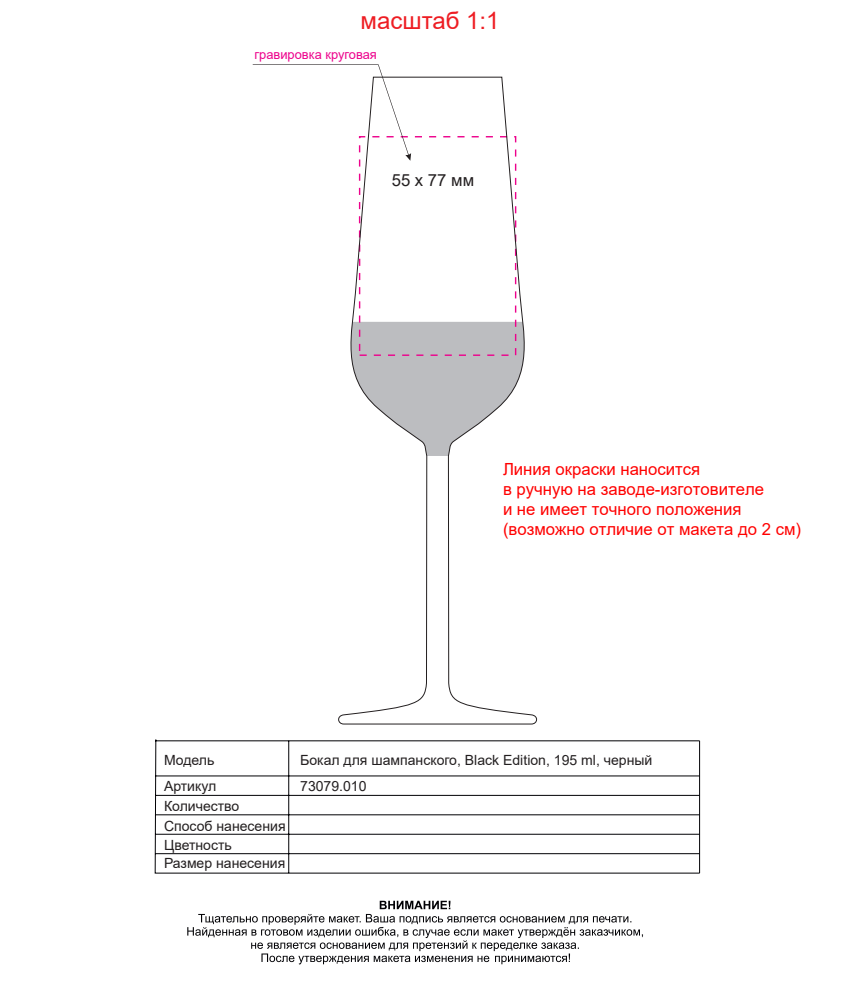
<style>
.page{position:relative;width:851px;height:993px;background:#fff}
.page>*{position:absolute;margin:0;border:0;box-sizing:border-box;transform-origin:0 0}
.t1{font:24px "Arial";color:#ee1d23}
.t2{font:16.7px/20px "Arial";color:#f00}
.t3{font:16.7px "Arial";color:#231f20}
.t4{font:14px/26.5px "Arial";color:#231f20}
.t5{font:12.9px "Arial";color:#ed028c}
</style>
<div class="page">
<svg style="left:187px;top:900px;width:456px;height:64px"></svg>
<svg style="left:154px;top:739px;width:546px;height:134px"></svg>
<svg style="left:253px;top:64px;width:130px;height:12px"></svg>
<svg style="left:338px;top:76px;width:200px;height:648px"></svg>
<h1 class="t1" style="left:360px;top:4px;width:140px">масштаб 1:1</h1>
<p class="t5" style="left:254px;top:46px;width:124px">гравировка круговая</p>
<p class="t3" style="left:391px;top:168px;width:84px">55 х 77 мм</p>
<p class="t2" style="left:503px;top:458px;width:299px">Линия окраски наносится<br>в ручную на заводе-изготовителе<br>и не имеет точного положения (возможно отличие от макета до 2 см)</p>
<p class="t4" style="left:164px;top:746px;width:54px;line-height:26px">Модель<br>Артикул</p>
<p class="t4" style="left:164px;top:792px;width:77px">Количество</p>
<p class="t4" style="left:164px;top:812px;width:123px">Способ нанесения</p>
<p class="t4" style="left:164px;top:831px;width:69px">Цветность</p>
<p class="t4" style="left:164px;top:849px;width:123px">Размер нанесения</p>
<p class="t4" style="left:300px;top:746px;width:353px">Бокал для шампанского, Black Edition, 195 ml, черный<br>73079.010</p>
</div>
